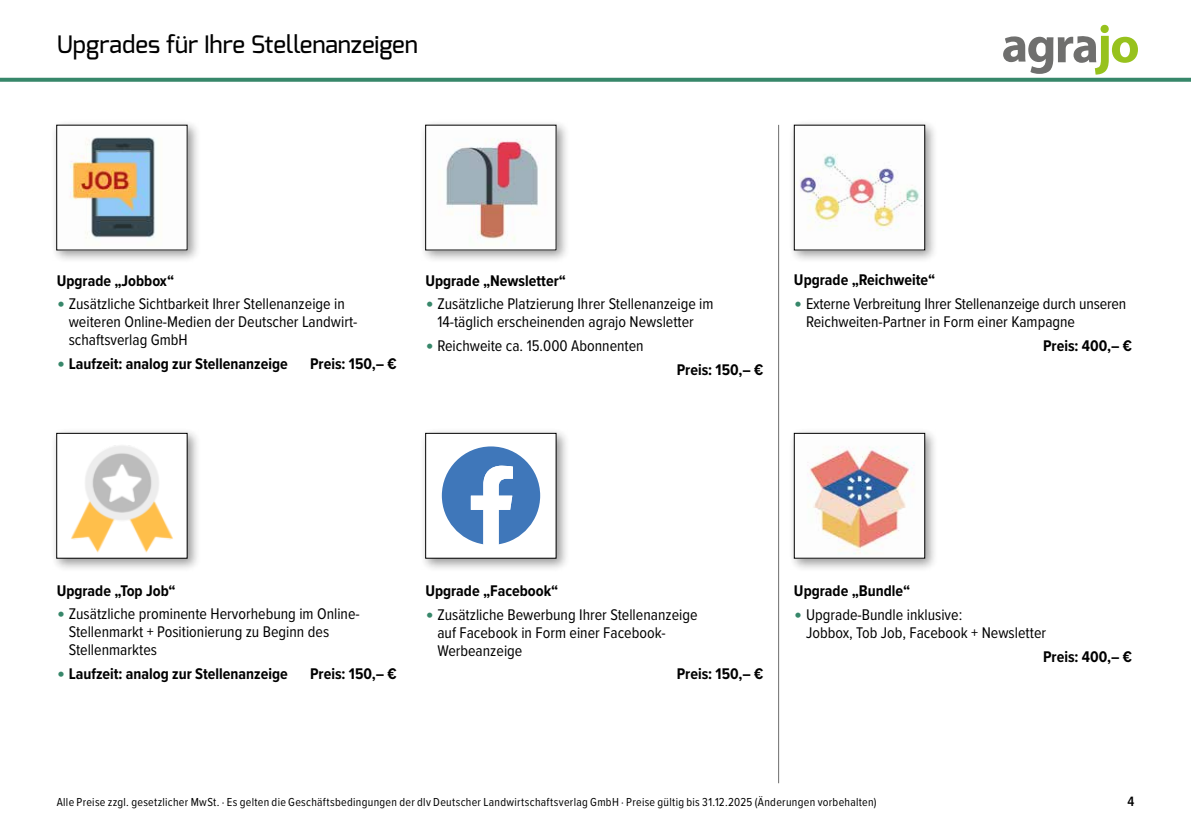
<style>
.page{position:relative;width:1191px;height:840px;background:#fff}
.page>*{position:absolute;margin:0;border:0;box-sizing:border-box;transform-origin:0 0}
.t1{font:500 24px "Exo";color:#000}
.t2{font:16px/18px "Proxima Nova Cond";color:#000}
.t3{font:700 16px "Proxima Nova Cond";color:#000}
.t4{font:600 14px "Proxima Nova Cond";color:#000}
.t5{font:12px "Proxima Nova Cond";letter-spacing:.025em;color:#000}
.s1{font-size:24px;color:#37876a}
.s2{font-weight:400;font-size:24px;color:#37876a}
</style>
<div class="page">
<svg style="left:0;top:78px;width:1191px;height:4px;background:#428e72"></svg>
<div style="left:51px;top:120px;width:150px;height:144px;background:#000;opacity:.4"></div>
<img style="left:58px;top:127px;width:127px;height:121px">
<hr style="left:778px;top:125px;width:1px;height:657px;background:#6e6e6e">
<div style="left:51px;top:427px;width:150px;height:144px;background:#000;opacity:.4"></div>
<img style="left:58px;top:435px;width:127px;height:121px">
<div style="left:56px;top:433px;width:131px;height:125px;border:1px solid #000"></div>
<div style="left:420px;top:120px;width:150px;height:144px;background:#000;opacity:.4"></div>
<img style="left:427px;top:127px;width:127px;height:121px">
<div style="left:420px;top:427px;width:150px;height:144px;background:#000;opacity:.4"></div>
<div style="left:425px;top:433px;width:131px;height:125px;background:#fff"></div>
<svg style="left:442px;top:446px;width:98px;height:98px"></svg>
<div style="left:425px;top:433px;width:131px;height:125px;border:1px solid #000"></div>
<div style="left:789px;top:120px;width:149px;height:144px;background:#000;opacity:.4"></div>
<img style="left:796px;top:127px;width:127px;height:121px">
<div style="left:794px;top:125px;width:131px;height:125px;border:1px solid #000"></div>
<div style="left:789px;top:427px;width:149px;height:144px;background:#000;opacity:.4"></div>
<img style="left:796px;top:435px;width:127px;height:121px">
<div style="left:794px;top:433px;width:131px;height:125px;border:1px solid #000"></div>
<svg style="left:1003px;top:35px;width:135px;height:40px"></svg>
<div style="left:1100px;top:25px;width:8px;height:8px;background:#97c21d;border-radius:50%"></div>
<h1 class="t1" style="left:57px;top:29px;width:363px">Upgrades für Ihre Stellenanzeigen</h1>
<p class="t3" style="left:57px;top:268px;width:119px">Upgrade „Jobbox“</p>
<p class="t2" style="left:69px;top:294px;width:290px;text-indent:-12px"><span class="s1">•</span> Zusätzliche Sichtbarkeit Ihrer Stellenanzeige in weiteren Online-Medien der Deutscher Landwirt&shy;schaftsverlag GmbH</p>
<p class="t3" style="left:57px;top:352px;width:232px"><span class="s2">•</span> Laufzeit: analog zur Stellenanzeige</p>
<p class="t3" style="left:310px;top:352px;width:88px">Preis: 150,– €</p>
<p class="t3" style="left:425px;top:268px;width:142px">Upgrade „Newsletter“</p>
<p class="t2" style="left:425px;top:294px;width:290px;text-align:center"><span class="s1">•</span> Zusätzliche Platzierung Ihrer Stellenanzeige im<br>14-täglich erscheinenden agrajo Newsletter</p>
<p class="t2" style="left:425px;top:336px;width:220px"><span class="s1">•</span> Reichweite ca. 15.000 Abonnenten</p>
<p class="t3" style="left:676px;top:357px;width:88px">Preis: 150,– €</p>
<p class="t3" style="left:794px;top:268px;width:143px">Upgrade „Reichweite“</p>
<p class="t2" style="left:806px;top:294px;width:322px;text-indent:-12px"><span class="s1">•</span> Externe Verbreitung Ihrer Stellenanzeige durch unseren<br>Reichweiten-Partner in Form einer Kampagne</p>
<p class="t3" style="left:1043px;top:333px;width:91px">Preis: 400,– €</p>
<p class="t3" style="left:57px;top:578px;width:121px">Upgrade „Top Job“</p>
<p class="t2" style="left:69px;top:604px;width:292px;text-indent:-12px"><span class="s1">•</span> Zusätzliche prominente Hervorhebung im Online-<br>Stellenmarkt + Positionierung zu Beginn des<br>Stellenmarktes</p>
<p class="t3" style="left:57px;top:661px;width:232px"><span class="s2">•</span> Laufzeit: analog zur Stellenanzeige</p>
<p class="t3" style="left:310px;top:661px;width:88px">Preis: 150,– €</p>
<p class="t3" style="left:425px;top:578px;width:135px">Upgrade „Facebook“</p>
<p class="t2" style="left:437px;top:604px;width:262px;text-indent:-12px"><span class="s1">•</span> Zusätzliche Bewerbung Ihrer Stellenanzeige auf Facebook in Form einer Facebook-<br>Werbeanzeige</p>
<p class="t3" style="left:676px;top:661px;width:88px">Preis: 150,– €</p>
<p class="t3" style="left:794px;top:578px;width:118px">Upgrade „Bundle“</p>
<p class="t2" style="left:806px;top:604px;width:242px;text-indent:-12px"><span class="s1">•</span> Upgrade-Bundle inklusive:<br>Jobbox, Tob Job, Facebook + Newsletter</p>
<p class="t3" style="left:1043px;top:644px;width:91px">Preis: 400,– €</p>
<p class="t5" style="left:57px;top:792px;width:821px">Alle Preise zzgl. gesetzlicher MwSt. · Es gelten die Geschäftsbedingungen der dlv Deutscher Landwirtschaftsverlag GmbH · Preise gültig bis 31.12.2025 (Änderungen vorbehalten)</p>
<p class="t4" style="left:1127px;top:790px;width:8px">4</p>
</div>
